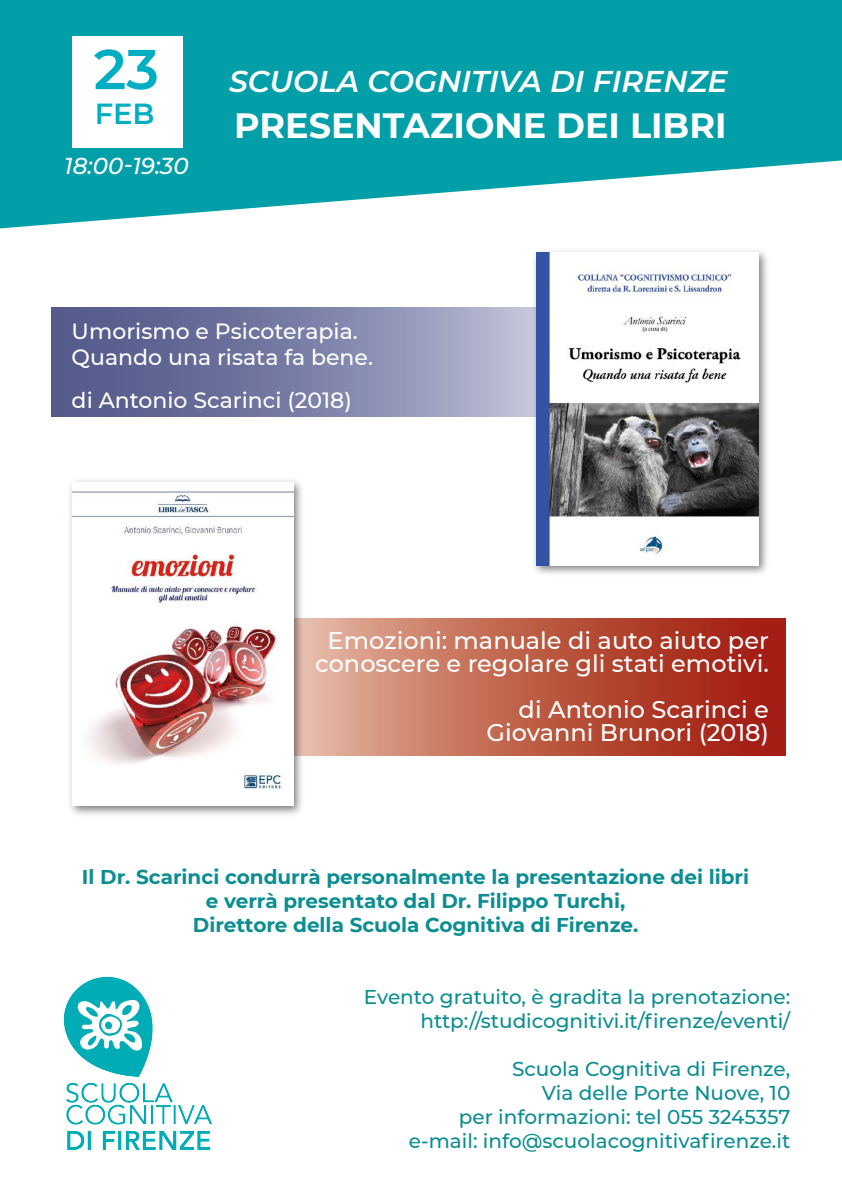
<style>
.page{position:relative;width:842px;height:1191px;background:#fff}
.page>*{position:absolute;margin:0;border:0;box-sizing:border-box;transform-origin:0 0}
.t1{font:600 56px "Montserrat";color:#00aec3}
.t2{font:700 35px "Montserrat";color:#fff}
.t3{font:italic 600 30px "Montserrat";color:#fff}
.t4{font:600 29px "Montserrat";color:#00aec3}
.t5{font:500 24px/23px "Montserrat";color:#fff;text-align:center}
.t6{font:italic 500 23px "Montserrat";color:#fff}
.t7{font:500 22px/26.4px "Montserrat";color:#fff}
.t8{font:500 20px/24px "Montserrat";color:#0b8d91;text-align:right}
.t9{font:700 20px/24px "Montserrat";color:#0b8d91;text-align:center}
</style>
<div class="page">
<svg style="left:0;top:0;width:842px;height:228px;fill:#029fa9"></svg>
<svg style="left:308px;top:618px;width:478px;height:137px;background:#bd5e4a"></svg>
<img style="left:70px;top:480px;width:238px;height:335px">
<img style="left:72px;top:482px;width:221px;height:323px">
<svg style="left:51px;top:308px;width:478px;height:109px;background:#7e82a9"></svg>
<img style="left:529px;top:251px;width:238px;height:323px">
<img style="left:536px;top:253px;width:222px;height:312px">
<div style="left:72px;top:36px;width:111px;height:111px;background:#fff"></div>
<img style="left:63px;top:976px;width:149px;height:174px">
<h1 class="t1" style="left:94px;top:30px;width:67px">23</h1>
<h3 class="t4" style="left:95px;top:93px;width:61px">FEB</h3>
<p class="t6" style="left:64px;top:149px;width:126px">18:00-19:30</p>
<h3 class="t3" style="left:229px;top:60px;width:500px">SCUOLA COGNITIVA DI FIRENZE</h3>
<h2 class="t2" style="left:234px;top:100px;width:494px">PRESENTAZIONE DEI LIBRI</h2>
<p class="t7" style="left:72px;top:317px;width:303px">Umorismo e Psicoterapia.<br>Quando una risata fa bene.</p>
<p class="t7" style="left:72px;top:386px;width:282px">di Antonio Scarinci (2018)</p>
<p class="t5" style="left:315px;top:628px;width:455px">Emozioni: manuale di auto aiuto per conoscere e regolare gli stati emotivi.</p>
<p class="t5" style="left:487px;top:697px;width:284px;text-align:right">di Antonio Scarinci e<br>Giovanni Brunori (2018)</p>
<p class="t9" style="left:82px;top:864px;width:669px">Il Dr. Scarinci condurrà personalmente la presentazione dei libri e verrà presentato dal Dr. Filippo Turchi,<br>Direttore della Scuola Cognitiva di Firenze.</p>
<p class="t8" style="left:364px;top:984px;width:428px">Evento gratuito, è gradita la prenotazione: http://studicognitivi.it/firenze/eventi/</p>
<p class="t8" style="left:409px;top:1056px;width:383px">Scuola Cognitiva di Firenze,<br>Via delle Porte Nuove, 10<br>per informazioni: tel 055 3245357 e-mail: info@scuolacognitivafirenze.it</p>
</div>
